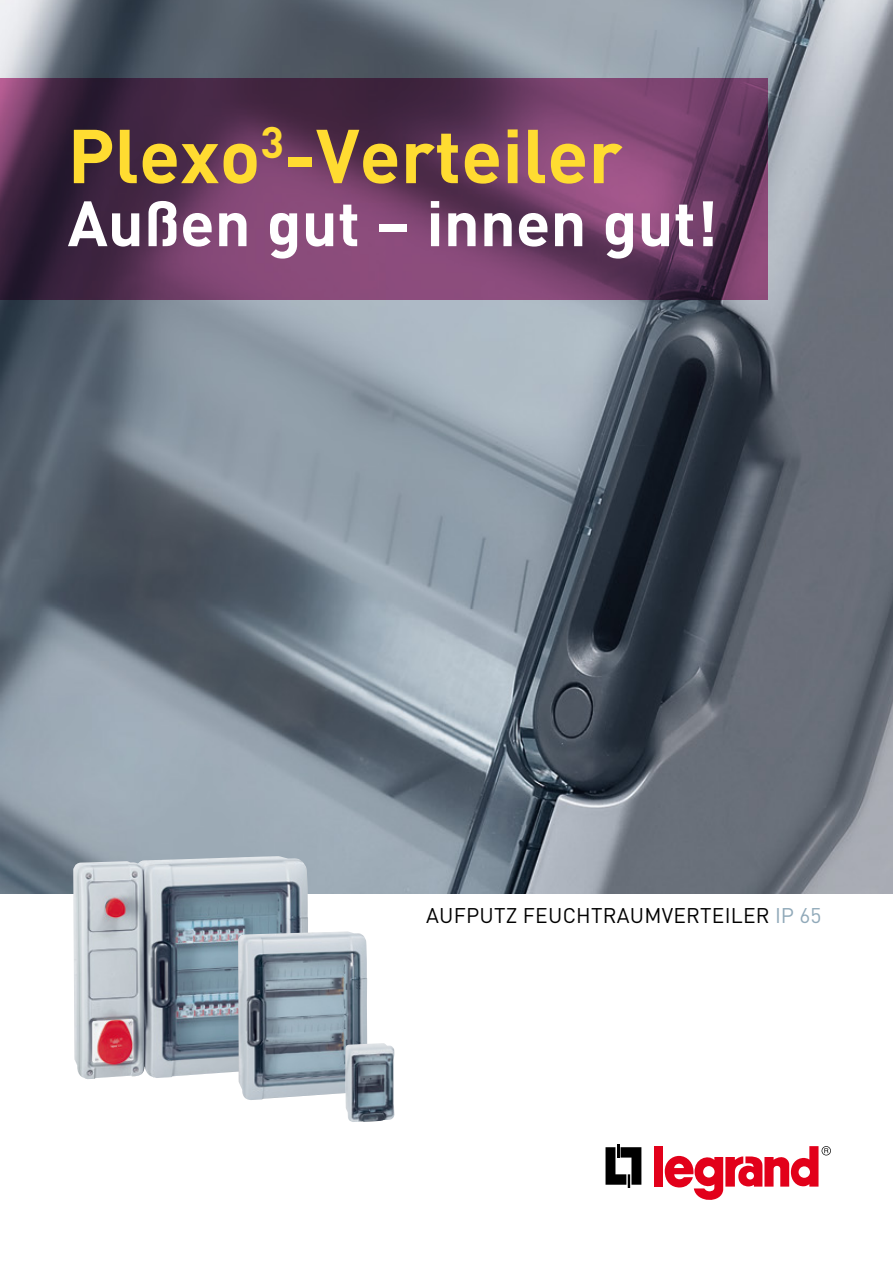
<style>
.page{position:relative;width:893px;height:1263px;background:#fff}
.page>*{position:absolute;margin:0;border:0;box-sizing:border-box;transform-origin:0 0}
.t1{font:700 75px "DIN Pro";color:#ffdc31}
.t2{font:700 63px "DIN Pro";color:#fff}
.t3{font:21px "DIN Pro";letter-spacing:.01em;color:#000}
.s1{color:#90a9b9}
</style>
<div class="page">
<img style="left:0;top:0;width:893px;height:893px">
<svg style="left:605px;top:1144px;width:36px;height:44px"></svg>
<div style="left:654px;top:1146px;width:9px;height:40px;background:#e2001a"></div>
<svg style="left:665px;top:1146px;width:166px;height:54px"></svg>
<img style="left:73px;top:856px;width:236px;height:223px">
<img style="left:238px;top:931px;width:129px;height:169px">
<img style="left:345px;top:1043px;width:49px;height:79px">
<svg style="left:0;top:79px;width:768px;height:221px;background:#64375d"></svg>
<h1 class="t1" style="left:68px;top:105px;width:556px">Plexo<sup>3</sup>-Verteiler</h1>
<h2 class="t2" style="left:68px;top:181px;width:652px">Außen gut – innen gut!</h2>
<p class="t3" style="left:426px;top:901px;width:397px">AUFPUTZ FEUCHTRAUMVERTEILER <span class="s1">IP 65</span></p>
</div>
